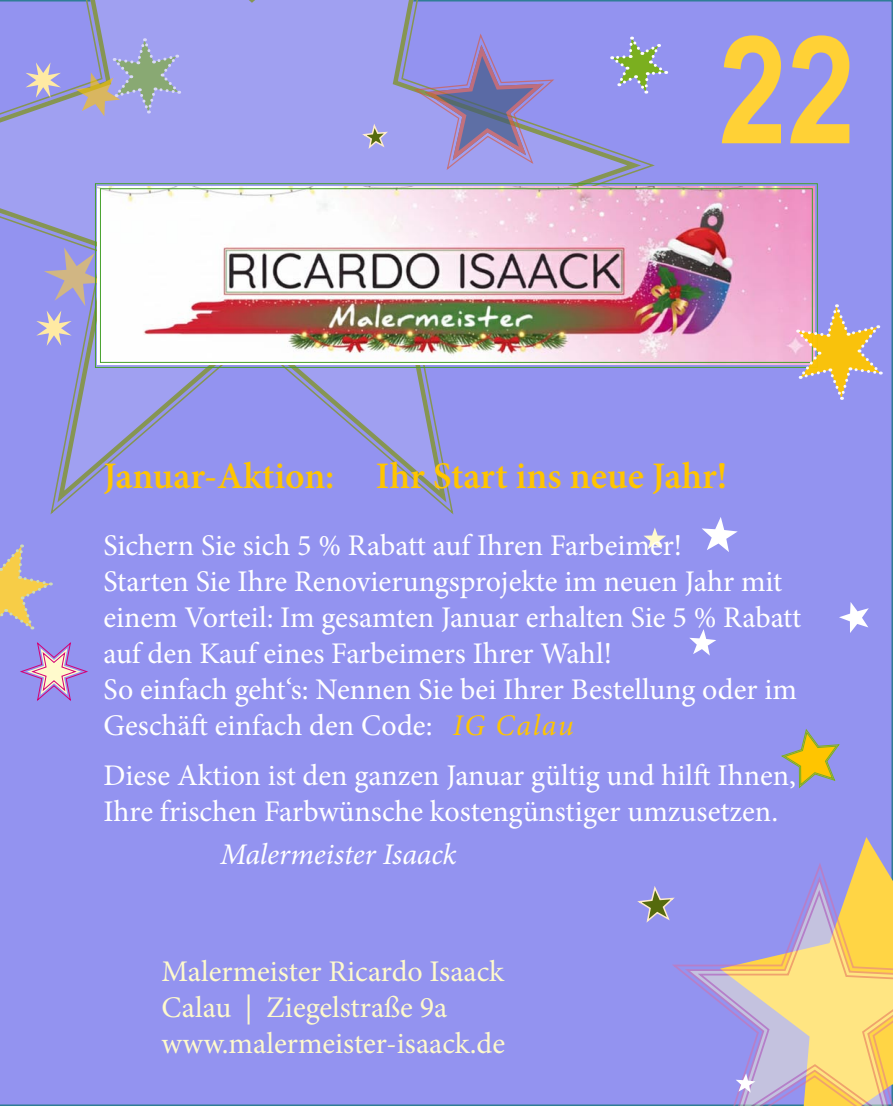
<style>
.page{position:relative;width:893px;height:1106px;background:#9393f0}
.page>*{position:absolute;margin:0;border:0;box-sizing:border-box;transform-origin:0 0}
.t1{font:700 150px "Arial Narrow";color:#ffd136}
.t2{font:600 37.5px "Minion Pro";color:#ffc500}
.t3{font:30px/36px "Minion Pro";color:#fff}
.t4{font:30px/36px "Minion Pro";color:#fffacc}
.t5{font:italic 30px "Minion Pro";letter-spacing:-.005em;color:#fff}
.s1{font-style:italic;color:#ffc500}
</style>
<div class="page">
<div style="left:0;top:0;width:657px;height:516px;background:#9393f0"></div>
<svg style="left:0;top:0;width:648px;height:508px;background:#9798ea"></svg>
<svg style="left:26px;top:62px;width:35px;height:36px"></svg>
<svg style="left:720px;top:837px;width:173px;height:22px;background:#9896e4"></svg>
<svg style="left:669px;top:859px;width:224px;height:247px;background:#9a97e1"></svg>
<svg style="left:682px;top:876px;width:211px;height:230px;background:#9e99dc"></svg>
<svg style="left:695px;top:890px;width:198px;height:216px;background:#cdbaac"></svg>
<svg style="left:19px;top:641px;width:70px;height:61px;background:#ac96dc"></svg>
<svg style="left:839px;top:602px;width:30px;height:31px"></svg>
<svg style="left:643px;top:527px;width:23px;height:22px"></svg>
<svg style="left:736px;top:1073px;width:19px;height:19px"></svg>
<svg style="left:360px;top:124px;width:30px;height:27px"></svg>
<svg style="left:36px;top:247px;width:58px;height:99px;background:#a49fd2"></svg>
<svg style="left:635px;top:886px;width:42px;height:38px;background:#9496c3"></svg>
<svg style="left:75px;top:38px;width:105px;height:78px;background:#9fa3c6"></svg>
<svg style="left:0;top:544px;width:52px;height:91px;background:#b5a9b7"></svg>
<svg style="left:689px;top:629px;width:27px;height:26px"></svg>
<svg style="left:702px;top:517px;width:36px;height:35px"></svg>
<svg style="left:412px;top:32px;width:144px;height:140px;background:#928cd3"></svg>
<svg style="left:781px;top:729px;width:58px;height:58px;background:#b0a590"></svg>
<svg style="left:612px;top:36px;width:55px;height:58px;background:#95a3b7"></svg>
<img style="left:94px;top:183px;width:724px;height:185px">
<div style="left:100px;top:188px;width:713px;height:175px;border:1px solid #45a12b"></div>
<svg style="left:797px;top:304px;width:84px;height:96px;background:#c2aaa2"></svg>
<h1 class="t1" style="left:719px;top:-23px;width:138px">22</h1>
<p class="t2" style="left:103px;top:453px;width:625px">Januar-Aktion: Ihr Start ins neue Jahr!</p>
<p class="t3" style="left:103px;top:527px;width:699px">Sichern Sie sich 5 % Rabatt auf Ihren Farbeimer!<br>Starten Sie Ihre Renovierungsprojekte im neuen Jahr mit einem Vorteil: Im gesamten Januar erhalten Sie 5 % Rabatt auf den Kauf eines Farbeimers Ihrer Wahl!<br>So einfach geht‘s: Nennen Sie bei Ihrer Bestellung oder im Geschäft einfach den Code: <span class="s1">IG Calau</span></p>
<p class="t3" style="left:103px;top:757px;width:694px">Diese Aktion ist den ganzen Januar gültig und hilft Ihnen,<br>Ihre frischen Farbwünsche kostengünstiger umzusetzen.</p>
<p class="t5" style="left:220px;top:833px;width:238px">Malermeister Isaack</p>
<p class="t4" style="left:162px;top:953px;width:345px">Malermeister Ricardo Isaack<br>Calau | Ziegelstraße 9a www.malermeister-isaack.de</p>
</div>
